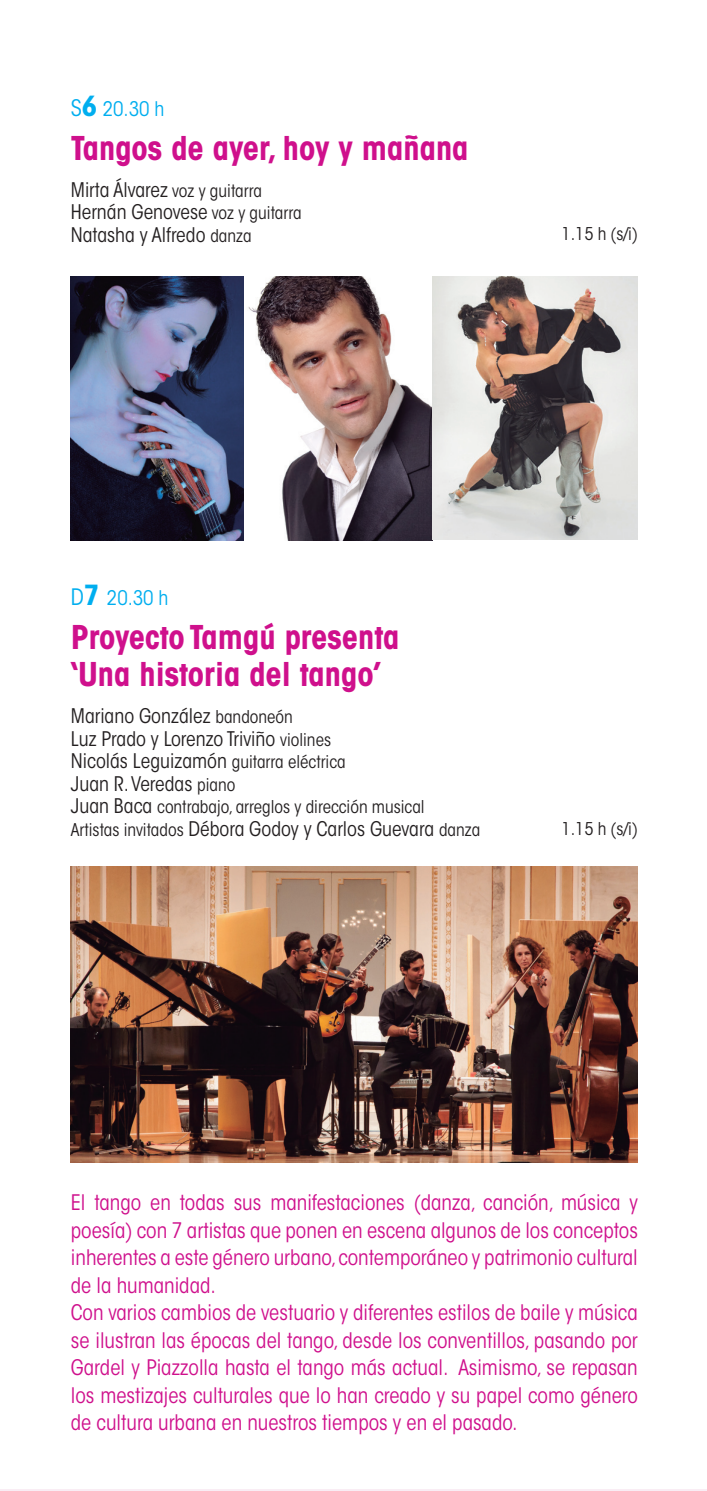
<style>
.page{position:relative;width:707px;height:1491px;background:#fff}
.page>*{position:absolute;margin:0;border:0;box-sizing:border-box;transform-origin:0 0}
.t1{font:700 condensed 32.5px/37px "ITC Avant Garde Std";color:#cf108c}
.t2{font:condensed 21.25px/27.5px "ITC Avant Garde Std";color:#cf108c}
.t3{font:condensed 20px/22.5px "ITC Avant Garde Std";color:#231f20}
.t4{font:condensed 20px "ITC Avant Garde Std";color:#00aeef}
.t5{font:condensed 17.5px "ITC Avant Garde Std";color:#231f20}
.s1{font-size:22.5px}
.s2{font-weight:700;font-size:27.5px}
.s3{font-size:17.5px}
.s4{font-size:20px}
</style>
<div class="page">
<hr style="left:0;top:1488px;width:707px;height:2px;background:#f9edf4">
<img style="left:71px;top:276px;width:173px;height:264px">
<img style="left:248px;top:276px;width:390px;height:264px">
<img style="left:71px;top:866px;width:567px;height:296px">
<p class="t4" style="left:71px;top:97px;width:95px"><span class="s1">S</span><span class="s2">6</span> 20.30 h</p>
<h1 class="t1" style="left:71px;top:129px;width:399px">Tangos de ayer, hoy y mañana</h1>
<p class="t3" style="left:71px;top:178px;width:232px">Mirta Álvarez <span class="s3">voz y guitarra<br></span>Hernán Genovese <span class="s3">voz y guitarra<br></span>Natasha y Alfredo <span class="s3">danza</span></p>
<p class="t5" style="left:562px;top:223px;width:78px">1.15 h (s/i)</p>
<p class="t4" style="left:71px;top:586px;width:99px"><span class="s1">D</span><span class="s2">7</span> 20.30 h</p>
<h1 class="t1" style="left:71px;top:618px;width:330px">Proyecto Tamgú presenta ‘Una historia del tango’</h1>
<p class="t3" style="left:71px;top:705px;width:276px">Mariano González <span class="s3">bandoneón<br></span>Luz Prado y Lorenzo Triviño <span class="s3">violines<br></span>Nicolás Leguizamón <span class="s3">guitarra eléctrica<br></span>Juan R. Veredas <span class="s3">piano</span></p>
<p class="t5" style="left:71px;top:796px;width:355px"><span class="s4">Juan Baca</span> contrabajo, arreglos y dirección musical</p>
<p class="t3" style="left:71px;top:817px;width:411px"><span class="s3">Artistas invitados</span> Débora Godoy y Carlos Guevara <span class="s3">danza</span></p>
<p class="t5" style="left:562px;top:818px;width:78px">1.15 h (s/i)</p>
<p class="t2" style="left:71px;top:1188px;width:569px">El tango en todas sus manifestaciones (danza, canción, música y poesía) con 7 artistas que ponen en escena algunos de los conceptos inherentes a este género urbano, contemporáneo y patrimonio cultural de la humanidad.<br>Con varios cambios de vestuario y diferentes estilos de baile y música se ilustran las épocas del tango, desde los conventillos, pasando por Gardel y Piazzolla hasta el tango más actual. Asimismo, se repasan los mestizajes culturales que lo han creado y su papel como género de cultura urbana en nuestros tiempos y en el pasado.</p>
</div>
